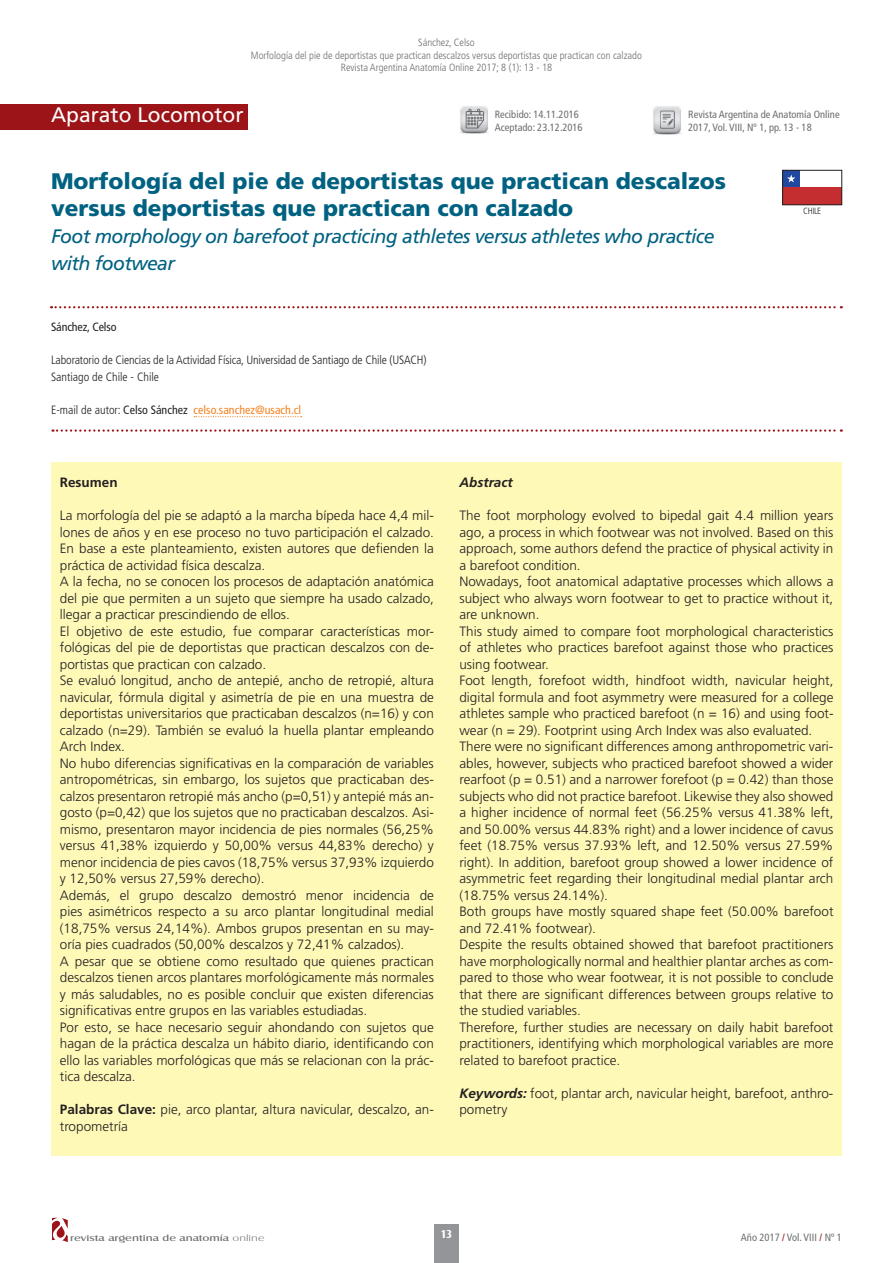
<style>
.page{position:relative;width:893px;height:1263px;background:#fff}
.page>*{position:absolute;margin:0;border:0;box-sizing:border-box;transform-origin:0 0}
.t1{font:900 22.5px/27px "Frutiger LT Std";color:#006181}
.t2{font:21px "Frutiger LT Std";color:#fff}
.t3{font:italic 19.5px/27px "Frutiger LT Std";letter-spacing:-.03em;color:#006181}
.t4{font:300 13.5px/16.5px "Frutiger LT Std";color:#231f20}
.t5{font:italic 700 13.5px "Frutiger LT Std";color:#231f20}
.t6{font:700 13.5px "Frutiger LT Std";color:#231f20}
.t7{font:300 condensed 12px/16.5px "Frutiger LT Std";letter-spacing:-.01em;color:#231f20}
.t8{font:condensed 12px "Frutiger LT Std";color:#f58220}
.t9{font:condensed 12px "Frutiger LT Std";letter-spacing:-.01em;color:#231f20}
.t10{font:700 12px "Castle T";color:#fff}
.t11{font:300 condensed 10.5px/12.6px "Frutiger LT Std";color:#6c6d70;text-align:center}
.t12{font:condensed 10.5px/12.6px "Frutiger LT Std";color:#6c6d70}
.t13{font:9px "Castle T";color:#6c6d70;scale:1.4 1}
.t14{font:300 condensed 9px "Frutiger LT Std";letter-spacing:-.04em;color:#231f20}
.s1{font-weight:300;color:#231f20}
.s2{color:#231f20}
.s3{font-weight:700}
.s4{font-weight:700;font-style:italic}
.s5{font-family:"Castle T Ligh"}
.s6{color:#9c1418}
</style>
<div class="page">
<svg style="left:52px;top:1218px;width:16px;height:24px"></svg>
<div style="left:434px;top:1224px;width:24px;height:39px;background:#939598"></div>
<div style="left:0;top:104px;width:248px;height:25px;background:#9c1418"></div>
<svg style="left:51px;top:306px;width:791px;height:2px"></svg>
<svg style="left:53px;top:429px;width:789px;height:3px"></svg>
<div style="left:51px;top:462px;width:791px;height:694px;background:#fff9b8"></div>
<img style="left:460px;top:106px;width:28px;height:28px">
<img style="left:653px;top:106px;width:28px;height:29px">
<div style="left:783px;top:170px;width:17px;height:35px;background:#20499f"></div>
<div style="left:783px;top:188px;width:59px;height:17px;background:#c52e30"></div>
<svg style="left:787px;top:175px;width:8px;height:7px"></svg>
<div style="left:782px;top:170px;width:60px;height:35px;border:1px solid #231f20"></div>
<svg style="left:194px;top:416px;width:108px;height:1px"></svg>
<p class="t11" style="left:251px;top:36px;width:393px">Sánchez, Celso<br>Morfología del pie de deportistas que practican descalzos versus deportistas que practican con calzado<br>Revista Argentina Anatomía Online 2017; 8 (1): 13 - 18</p>
<h2 class="t2" style="left:51px;top:102px;width:194px">Aparato Locomotor</h2>
<p class="t12" style="left:495px;top:109px;width:89px">Recibido: 14.11.2016<br>Aceptado: 23.12.2016</p>
<p class="t12" style="left:688px;top:109px;width:153px">Revista Argentina de Anatomía Online<br>2017, Vol. VIII, Nº 1, pp. 13 - 18</p>
<h1 class="t1" style="left:51px;top:168px;width:676px">Morfología del pie de deportistas que practican descalzos versus deportistas que practican con calzado</h1>
<h3 class="t3" style="left:51px;top:223px;width:665px">Foot morphology on barefoot practicing athletes versus athletes who practice with footwear</h3>
<p class="t9" style="left:51px;top:320px;width:67px">Sánchez, Celso</p>
<p class="t7" style="left:51px;top:352px;width:377px">Laboratorio de Ciencias de la Actividad Física, Universidad de Santiago de Chile (USACH)<br>Santiago de Chile - Chile</p>
<p class="t8" style="left:51px;top:402px;width:252px"><span class="s1">E-mail de autor:</span> <span class="s2">Celso Sánchez</span> celso.sanchez@usach.cl</p>
<p class="t14" style="left:803px;top:205px;width:19px">CHILE</p>
<p class="t6" style="left:60px;top:475px;width:59px">Resumen</p>
<p class="t4" style="left:60px;top:508px;width:376px">La morfología del pie se adaptó a la marcha bípeda hace 4,4 mil&shy;lones de años y en ese proceso no tuvo participación el calzado.<br>En base a este planteamiento, existen autores que defienden la práctica de actividad física descalza.<br>A la fecha, no se conocen los procesos de adaptación anatómica del pie que permiten a un sujeto que siempre ha usado calzado, llegar a practicar prescindiendo de ellos.<br>El objetivo de este estudio, fue comparar características mor&shy;fológicas del pie de deportistas que practican descalzos con de&shy;portistas que practican con calzado.<br>Se evaluó longitud, ancho de antepié, ancho de retropié, altura navicular, fórmula digital y asimetría de pie en una muestra de deportistas universitarios que practicaban descalzos (n=16) y con calzado (n=29). También se evaluó la huella plantar empleando Arch Index.<br>No hubo diferencias significativas en la comparación de variables antropométricas, sin embargo, los sujetos que practicaban des&shy;calzos presentaron retropié más ancho (p=0,51) y antepié más an&shy;gosto (p=0,42) que los sujetos que no practicaban descalzos. Asi&shy;mismo, presentaron mayor incidencia de pies normales (56,25% versus 41,38% izquierdo y 50,00% versus 44,83% derecho) y menor incidencia de pies cavos (18,75% versus 37,93% izquierdo y 12,50% versus 27,59% derecho).<br>Además, el grupo descalzo demostró menor incidencia de pies asimétricos respecto a su arco plantar longitudinal medial (18,75% versus 24,14%). Ambos grupos presentan en su may&shy;oría pies cuadrados (50,00% descalzos y 72,41% calzados).<br>A pesar que se obtiene como resultado que quienes practican descalzos tienen arcos plantares morfológicamente más normales y más saludables, no es posible concluir que existen diferencias significativas entre grupos en las variables estudiadas.<br>Por esto, se hace necesario seguir ahondando con sujetos que hagan de la práctica descalza un hábito diario, identificando con ello las variables morfológicas que más se relacionan con la prác&shy;tica descalza.</p>
<p class="t4" style="left:60px;top:1102px;width:375px"><span class="s3">Palabras Clave:</span> pie, arco plantar, altura navicular, descalzo, an&shy;tropometría</p>
<p class="t5" style="left:459px;top:475px;width:55px">Abstract</p>
<p class="t4" style="left:459px;top:508px;width:376px">The foot morphology evolved to bipedal gait 4.4 million years ago, a process in which footwear was not involved. Based on this approach, some authors defend the practice of physical activity in a barefoot condition.<br>Nowadays, foot anatomical adaptative processes which allows a subject who always worn footwear to get to practice without it, are unknown.<br>This study aimed to compare foot morphological characteristics of athletes who practices barefoot against those who practices using footwear.<br>Foot length, forefoot width, hindfoot width, navicular height, digital formula and foot asymmetry were measured for a college athletes sample who practiced barefoot (n = 16) and using foot&shy;wear (n = 29). Footprint using Arch Index was also evaluated.<br>There were no significant differences among anthropometric vari&shy;ables, however, subjects who practiced barefoot showed a wider rearfoot (p = 0.51) and a narrower forefoot (p = 0.42) than those subjects who did not practice barefoot. Likewise they also showed a higher incidence of normal feet (56.25% versus 41.38% left, and 50.00% versus 44.83% right) and a lower incidence of cavus feet (18.75% versus 37.93% left, and 12.50% versus 27.59% right). In addition, barefoot group showed a lower incidence of asymmetric feet regarding their longitudinal medial plantar arch (18.75% versus 24.14%).<br>Both groups have mostly squared shape feet (50.00% barefoot and 72.41% footwear).<br>Despite the results obtained showed that barefoot practitioners have morphologically normal and healthier plantar arches as com&shy;pared to those who wear footwear, it is not possible to conclude that there are significant differences between groups relative to the studied variables.<br>Therefore, further studies are necessary on daily habit barefoot practitioners, identifying which morphological variables are more related to barefoot practice.</p>
<p class="t4" style="left:459px;top:1085px;width:376px"><span class="s4">Keywords:</span> foot, plantar arch, navicular height, barefoot, anthro&shy;pometry</p>
<p class="t13" style="left:70px;top:1234px;width:140px">revista argentina de anatomía <span class="s5">online</span></p>
<p class="t10" style="left:440px;top:1227px;width:14px">13</p>
<p class="t12" style="left:741px;top:1231px;width:103px">Año 2017 <span class="s6">/</span> Vol. VIII <span class="s6">/</span> Nº 1</p>
</div>
